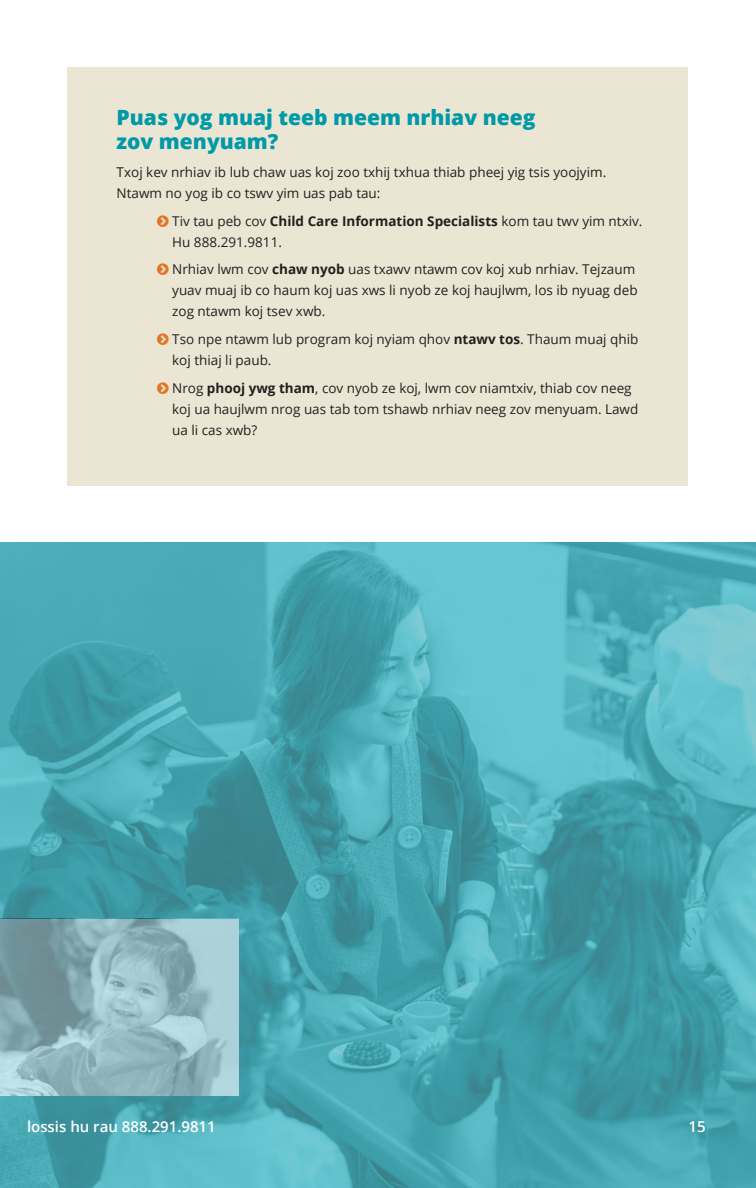
<style>
.page{position:relative;width:756px;height:1188px;background:#fff}
.page>*{position:absolute;margin:0;border:0;box-sizing:border-box;transform-origin:0 0}
.HEADER{font:800 21px/24px "Open Sans";color:#0099a7}
.t1{font:600 15px "Open Sans";color:#fff}
.Text_-__375_TAB{font:13.5px/21px "Open Sans";color:#231f20}
.TEXT{font:13.5px/21px "Open Sans";color:#231f20}
.s1{font-weight:700}
</style>
<div class="page">
<img style="left:0;top:542px;width:756px;height:646px">
<div style="left:68px;top:68px;width:620px;height:418px;background:#ebe6d3"></div>
<img style="left:0;top:919px;width:238px;height:176px">
<p class="HEADER" style="left:117px;top:104px;width:420px">Puas yog muaj teeb meem nrhiav neeg zov menyuam?</p>
<p class="TEXT" style="left:117px;top:161px;width:491px">Txoj kev nrhiav ib lub chaw uas koj zoo txhij txhua thiab pheej yig tsis yoojyim.<br>Ntawm no yog ib co tswv yim uas pab tau:</p>
<p class="Text_-__375_TAB" style="left:172px;top:210px;width:472px">Tiv tau peb cov <span class="s1">Child Care Information Specialists</span> kom tau twv yim ntxiv.<br>Hu 888.291.9811.</p>
<p class="Text_-__375_TAB" style="left:172px;top:259px;width:467px">Nrhiav lwm cov <span class="s1">chaw nyob</span> uas txawv ntawm cov koj xub nrhiav. Tejzaum yuav muaj ib co haum koj uas xws li nyob ze koj haujlwm, los ib nyuag deb zog ntawm koj tsev xwb.</p>
<p class="Text_-__375_TAB" style="left:172px;top:328px;width:468px">Tso npe ntawm lub program koj nyiam qhov <span class="s1">ntawv tos</span>. Thaum muaj qhib koj thiaj li paub.</p>
<p class="Text_-__375_TAB" style="left:172px;top:377px;width:468px">Nrog <span class="s1">phooj ywg tham</span>, cov nyob ze koj, lwm cov niamtxiv, thiab cov neeg koj ua haujlwm nrog uas tab tom tshawb nrhiav neeg zov menyuam. Lawd ua li cas xwb?</p>
<p class="t1" style="left:27px;top:1116px;width:190px">lossis hu rau 888.291.9811</p>
<p class="t1" style="left:688px;top:1116px;width:19px">15</p>
</div>
